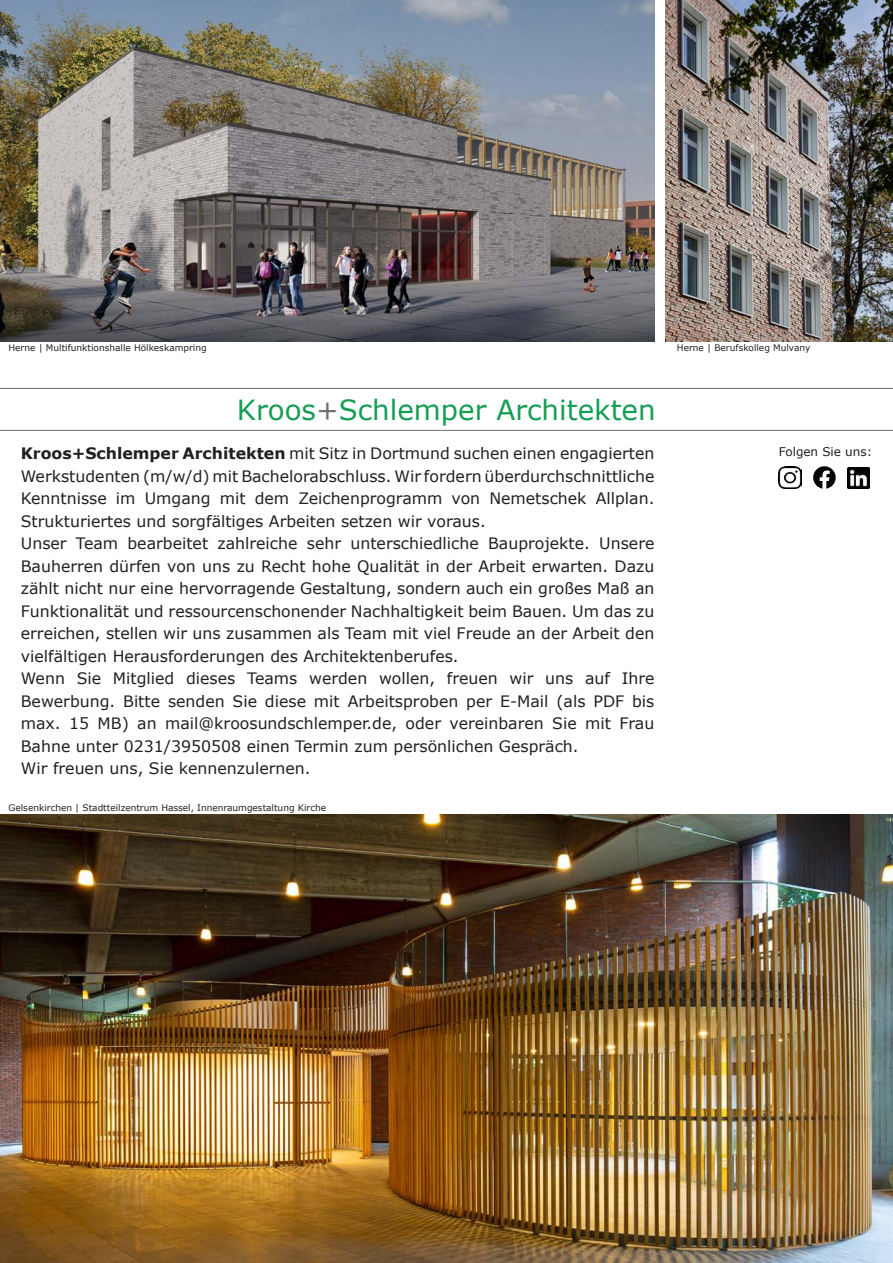
<style>
.page{position:relative;width:893px;height:1263px;background:#fff}
.page>*{position:absolute;margin:0;border:0;box-sizing:border-box;transform-origin:0 0}
.t1{font:27.75px "Verdana";color:#159e54}
.t2{font:15.75px/22.5px "Verdana";color:#231f20}
.t3{font:12px "Verdana";color:#231f20}
.t4{font:9px "Verdana";color:#231f20}
.s1{color:#6e6e6e}
.s2{font-weight:700}
</style>
<div class="page">
<img style="left:0;top:0;width:655px;height:341px">
<img style="left:0;top:814px;width:893px;height:448px">
<img style="left:665px;top:0;width:228px;height:341px">
<hr style="left:0;top:388px;width:893px;height:1px;background:#6c6d70">
<hr style="left:0;top:430px;width:893px;height:1px;background:#6c6d70">
<img style="left:779px;top:466px;width:22px;height:23px">
<svg style="left:813px;top:466px;width:23px;height:23px"></svg>
<img style="left:847px;top:467px;width:22px;height:22px">
<p class="t4" style="left:9px;top:342px;width:200px">Herne | Multifunktionshalle Hölkeskampring</p>
<p class="t4" style="left:677px;top:342px;width:135px">Herne | Berufskolleg Mulvany</p>
<h1 class="t1" style="left:237px;top:390px;width:420px">Kroos<span class="s1">+</span>Schlemper Architekten</h1>
<p class="t2" style="left:21px;top:442px;width:635px"><span class="s2">Kroos+Schlemper Architekten</span> mit Sitz in Dortmund suchen einen engagierten</p>
<p class="t3" style="left:779px;top:444px;width:95px">Folgen Sie uns:</p>
<p class="t2" style="left:21px;top:464px;width:635px">Werkstudenten (m/w/d) mit Bachelorabschluss. Wir fordern überdurchschnittliche Kenntnisse im Umgang mit dem Zeichenprogramm von Nemetschek Allplan.<br>Strukturiertes und sorgfältiges Arbeiten setzen wir voraus.<br>Unser Team bearbeitet zahlreiche sehr unterschiedliche Bauprojekte. Unsere Bauherren dürfen von uns zu Recht hohe Qualität in der Arbeit erwarten. Dazu zählt nicht nur eine hervorragende Gestaltung, sondern auch ein großes Maß an Funktionalität und ressourcenschonender Nachhaltigkeit beim Bauen. Um das zu erreichen, stellen wir uns zusammen als Team mit viel Freude an der Arbeit den vielfältigen Herausforderungen des Architektenberufes.<br>Wenn Sie Mitglied dieses Teams werden wollen, freuen wir uns auf Ihre Bewerbung. Bitte senden Sie diese mit Arbeitsproben per E-Mail (als PDF bis max. 15 MB) an mail@kroosundschlemper.de, oder vereinbaren Sie mit Frau Bahne unter 0231/3950508 einen Termin zum persönlichen Gespräch.<br>Wir freuen uns, Sie kennenzulernen.</p>
<p class="t4" style="left:9px;top:802px;width:319px">Gelsenkirchen | Stadtteilzentrum Hassel, Innenraumgestaltung Kirche</p>
</div>
